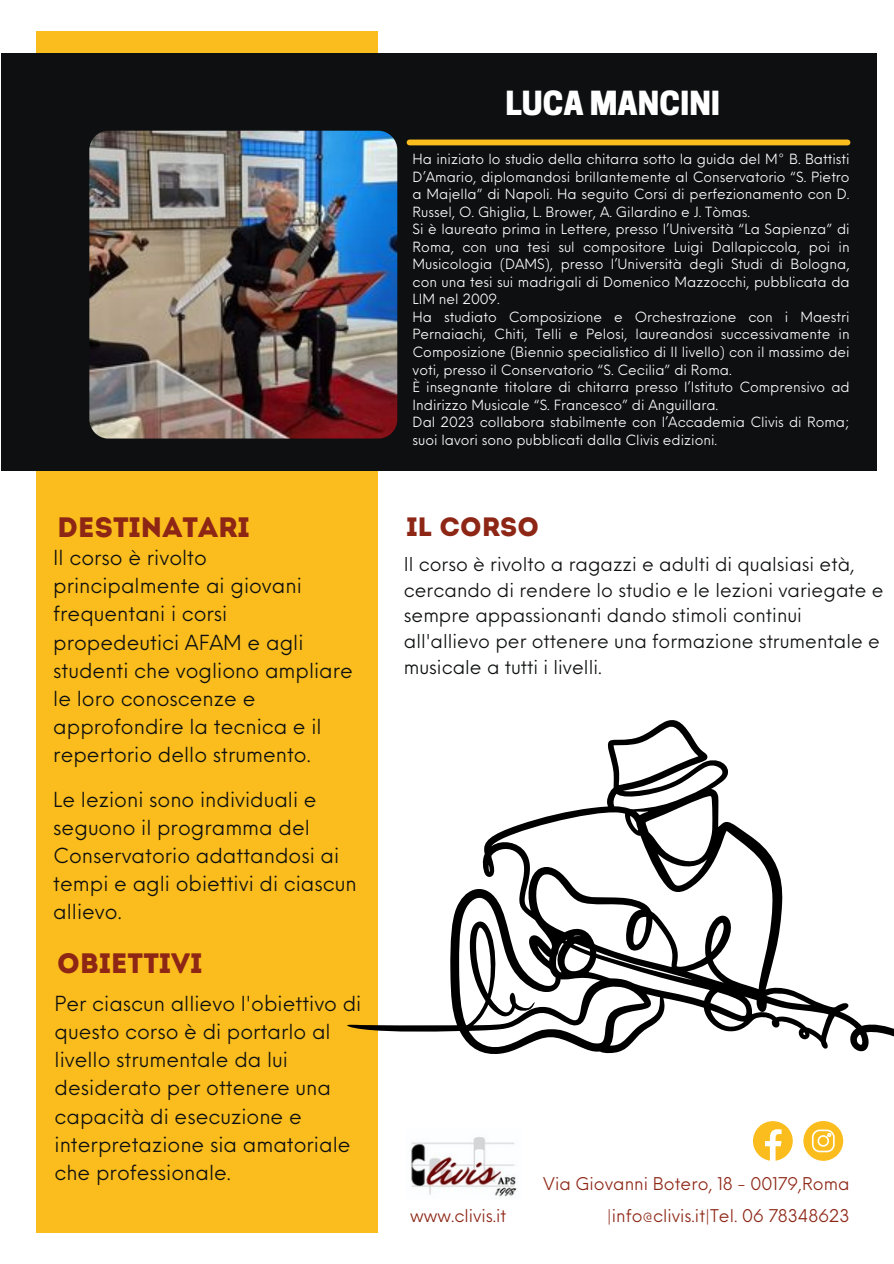
<style>
.page{position:relative;width:894px;height:1264px;background:#fff}
.page>*{position:absolute;margin:0;border:0;box-sizing:border-box;transform-origin:0 0}
.t1{font:800 31.2px "Cooper Hewitt";color:#fff}
.t2{font:28.05px "Intro";color:#8d2615}
.t3{font:26.55px "Intro";color:#8d2615}
.t4{font:20.25px/28px "Neue Einstellung";color:#0e0f10}
.t5{font:18.75px/25.7px "Neue Einstellung";color:#0e0f10}
.t6{font:17.1px/31.5px "Neue Einstellung";color:#8d2615;text-align:right}
.t7{font:13.8px/17.5px "Neue Einstellung";color:#fff;text-align:justify}
</style>
<div class="page">
<div style="left:36px;top:32px;width:342px;height:1200px;background:#fabd1d"></div>
<div style="left:0;top:53px;width:876px;height:418px;background:#0e0f10"></div>
<div style="left:409px;top:139px;width:438px;height:6px;background:#fabd1d"></div>
<img style="left:89px;top:131px;width:308px;height:307px;border-radius:19px">
<svg style="left:753px;top:1121px;width:39px;height:39px"></svg>
<svg style="left:803px;top:1121px;width:40px;height:39px"></svg>
<img style="left:411px;top:1137px;width:106px;height:60px">
<svg style="left:347px;top:720px;width:546px;height:334px"></svg>
<p class="t2" style="left:57px;top:516px;width:194px">DESTINATARI</p>
<p class="t4" style="left:53px;top:542px;width:301px">Il corso è rivolto principalmente ai giovani frequentani i corsi propedeutici AFAM e agli studenti che vogliono ampliare le loro conoscenze e approfondire la tecnica e il repertorio dello strumento.</p>
<p class="t4" style="left:53px;top:783px;width:305px">Le lezioni sono individuali e seguono il programma del<br>Conservatorio adattandosi ai tempi e agli obiettivi di ciascun allievo.</p>
<p class="t2" style="left:57px;top:951px;width:146px">OBIETTIVI</p>
<p class="t4" style="left:55px;top:987px;width:308px">Per ciascun allievo l'obiettivo di questo corso è di portarlo al livello strumentale da lui desiderato per ottenere una capacità di esecuzione e interpretazione sia amatoriale che professionale.</p>
<p class="t1" style="left:505px;top:92px;width:216px">LUCA MANCINI</p>
<p class="t7" style="left:412px;top:149px;width:438px">Ha iniziato lo studio della chitarra sotto la guida del M° B. Battisti D’Amario, diplomandosi brillantemente al Conservatorio “S. Pietro a Majella” di Napoli. Ha seguito Corsi di perfezionamento con D.<br>Russel, O. Ghiglia, L. Brower, A. Gilardino e J. Tòmas.</p>
<p class="t7" style="left:412px;top:219px;width:438px">Si è laureato prima in Lettere, presso l’Università “La Sapienza” di Roma, con una tesi sul compositore Luigi Dallapiccola, poi in Musicologia (DAMS), presso l’Università degli Studi di Bologna, con una tesi sui madrigali di Domenico Mazzocchi, pubblicata da LIM nel 2009.</p>
<p class="t7" style="left:412px;top:307px;width:438px">Ha studiato Composizione e Orchestrazione con i Maestri Pernaiachi, Chiti, Telli e Pelosi, laureandosi successivamente in Composizione (Biennio specialistico di II livello) con il massimo dei voti, presso il Conservatorio “S. Cecilia” di Roma.</p>
<p class="t7" style="left:412px;top:377px;width:438px">È insegnante titolare di chitarra presso l’Istituto Comprensivo ad<br>Indirizzo Musicale “S. Francesco” di Anguillara.</p>
<p class="t7" style="left:412px;top:412px;width:438px">Dal 2023 collabora stabilmente con l’Accademia Clivis di Roma; suoi lavori sono pubblicati dalla Clivis edizioni.</p>
<p class="t3" style="left:406px;top:516px;width:134px">IL CORSO</p>
<p class="t5" style="left:403px;top:549px;width:481px">Il corso è rivolto a ragazzi e adulti di qualsiasi età, cercando di rendere lo studio e le lezioni variegate e sempre appassionanti dando stimoli continui all'allievo per ottenere una formazione strumentale e musicale a tutti i livelli.</p>
<p class="t6" style="left:410px;top:1197px;width:98px">www.clivis.it</p>
<p class="t6" style="left:543px;top:1166px;width:308px">Via Giovanni Botero, 18 - 00179,Roma |info@clivis.it|Tel. 06 78348623</p>
</div>
